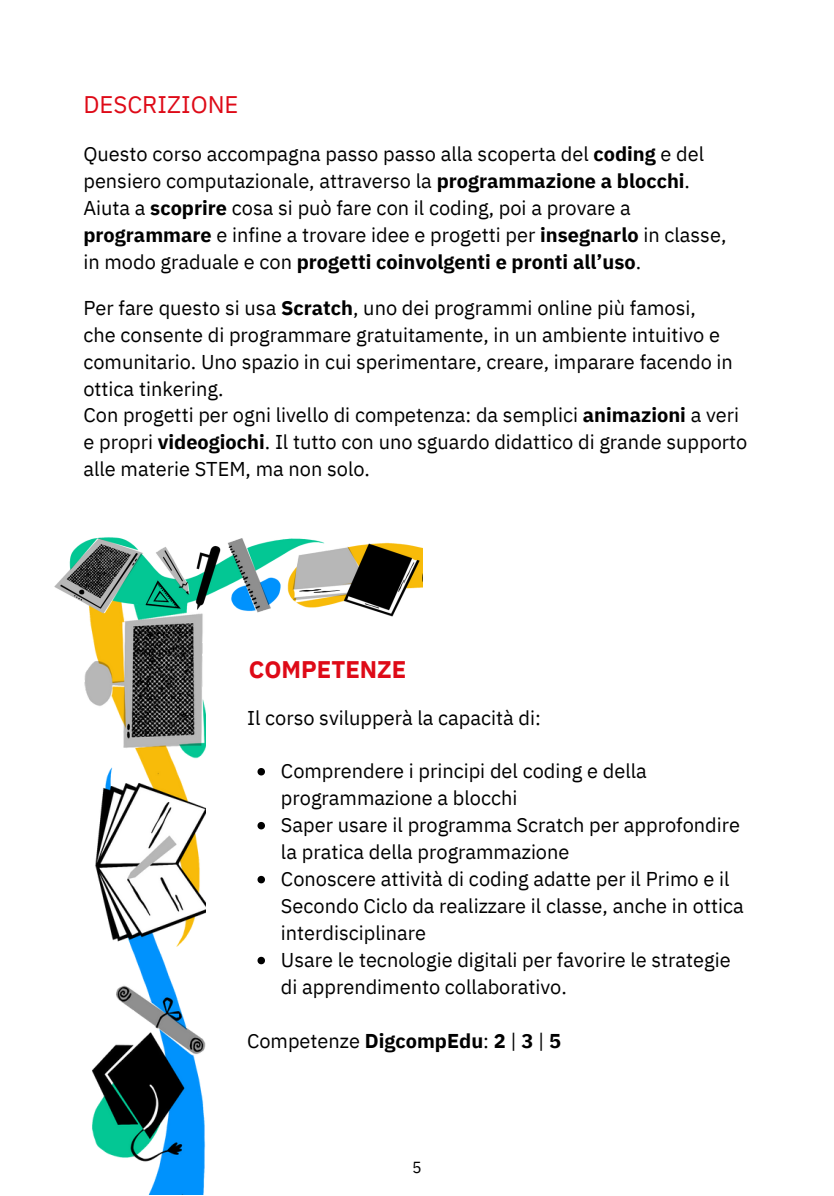
<style>
.page{position:relative;width:834px;height:1196px;background:#fff}
.page>*{position:absolute;margin:0;border:0;box-sizing:border-box;transform-origin:0 0}
.t1{font:24px "IBM Plex Sans";color:#de0a17}
.t2{font:700 24px "IBM Plex Sans";color:#de0a17}
.t3{font:20px/27px "IBM Plex Sans";color:#000}
.t4{font:700 20px "IBM Plex Sans";color:#000}
.t5{font:16px "IBM Plex Sans";color:#000}
.s1{font-weight:700}
.s2{font-weight:400}
</style>
<div class="page">
<img style="left:84px;top:618px;width:122px;height:576px">
<img style="left:54px;top:537px;width:368px;height:81px">
<svg style="left:257px;top:768px;width:8px;height:7px"></svg>
<svg style="left:257px;top:822px;width:8px;height:7px"></svg>
<svg style="left:257px;top:876px;width:8px;height:7px"></svg>
<svg style="left:257px;top:956px;width:8px;height:8px"></svg>
<p class="t1" style="left:83px;top:88px;width:157px">DESCRIZIONE</p>
<p class="t3" style="left:83px;top:140px;width:622px">Questo corso accompagna passo passo alla scoperta del <span class="s1">coding</span> e del pensiero computazionale, attraverso la <span class="s1">programmazione a blocchi</span>.</p>
<p class="t3" style="left:83px;top:194px;width:644px">Aiuta a <span class="s1">scoprire</span> cosa si può fare con il coding, poi a provare a <span class="s1">programmare</span> e infine a trovare idee e progetti per <span class="s1">insegnarlo</span> in classe,</p>
<p class="t4" style="left:83px;top:249px;width:559px"><span class="s2">in modo graduale e con</span> progetti coinvolgenti e pronti all’uso<span class="s2">.</span></p>
<p class="t3" style="left:83px;top:293px;width:614px">Per fare questo si usa <span class="s1">Scratch</span>, uno dei programmi online più famosi,</p>
<p class="t3" style="left:83px;top:320px;width:651px">che consente di programmare gratuitamente, in un ambiente intuitivo e comunitario. Uno spazio in cui sperimentare, creare, imparare facendo in ottica tinkering.</p>
<p class="t3" style="left:83px;top:401px;width:665px">Con progetti per ogni livello di competenza: da semplici <span class="s1">animazioni</span> a veri e propri <span class="s1">videogiochi</span>. Il tutto con uno sguardo didattico di grande supporto alle materie STEM, ma non solo.</p>
<p class="t2" style="left:249px;top:653px;width:159px">COMPETENZE</p>
<p class="t3" style="left:247px;top:703px;width:295px">Il corso svilupperà la capacità di:</p>
<p class="t3" style="left:281px;top:757px;width:367px">Comprendere i principi del coding e della programmazione a blocchi</p>
<p class="t3" style="left:281px;top:811px;width:461px">Saper usare il programma Scratch per approfondire la pratica della programmazione</p>
<p class="t3" style="left:281px;top:865px;width:464px">Conoscere attività di coding adatte per il Primo e il<br>Secondo Ciclo da realizzare il classe, anche in ottica interdisciplinare</p>
<p class="t3" style="left:281px;top:946px;width:451px">Usare le tecnologie digitali per favorire le strategie di apprendimento collaborativo.</p>
<p class="t3" style="left:247px;top:1027px;width:316px">Competenze <span class="s1">DigcompEdu</span>: <span class="s1">2</span> | <span class="s1">3</span> | <span class="s1">5</span></p>
<p class="t5" style="left:412px;top:1156px;width:11px">5</p>
</div>
